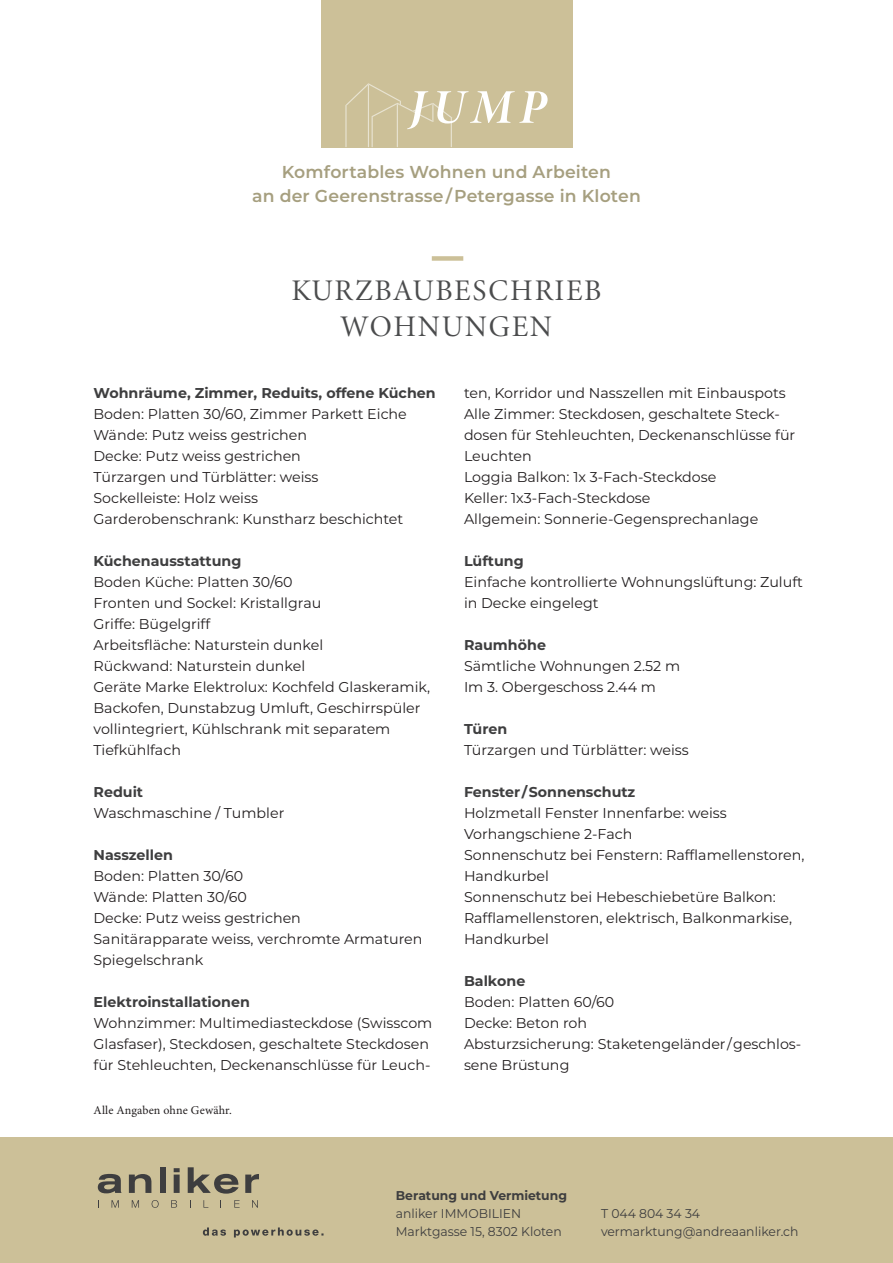
<style>
.page{position:relative;width:893px;height:1263px;background:#fff}
.page>*{position:absolute;margin:0;border:0;box-sizing:border-box;transform-origin:0 0}
.t1{font:30px/36px "Minion Variable Concept";letter-spacing:.055em;color:#4b4c4d;text-align:center}
.t2{font:600 17.25px/24px "Montserrat";letter-spacing:.01em;color:#a69f7f;text-align:center}
.t3{font:14.25px/21px "Montserrat";color:#231f20}
.t4{font:700 14.25px "Montserrat";color:#3e3e3f}
.t5{font:12.75px/18px "Montserrat";color:#3e3e3f}
.t6{font:700 12.75px "Montserrat";color:#3e3e3f}
.t7{font:12px "Minion Pro";letter-spacing:.01em;color:#231f20}
</style>
<div class="page">
<div style="left:0;top:1137px;width:893px;height:126px;background:#ccc098"></div>
<div style="left:321px;top:0;width:251px;height:147px;background:#ccc098"></div>
<svg style="left:345px;top:83px;width:203px;height:64px"></svg>
<div style="left:432px;top:256px;width:31px;height:5px;background:#ccc098"></div>
<svg style="left:98px;top:1174px;width:24px;height:19px"></svg>
<svg style="left:129px;top:1174px;width:22px;height:19px"></svg>
<div style="left:160px;top:1167px;width:6px;height:26px;background:#3e3e3f"></div>
<svg style="left:174px;top:1168px;width:6px;height:25px"></svg>
<svg style="left:188px;top:1167px;width:51px;height:26px"></svg>
<svg style="left:245px;top:1174px;width:14px;height:19px"></svg>
<svg style="left:112px;top:1200px;width:7px;height:8px"></svg>
<svg style="left:132px;top:1200px;width:7px;height:8px"></svg>
<svg style="left:152px;top:1200px;width:7px;height:8px"></svg>
<svg style="left:171px;top:1200px;width:6px;height:8px"></svg>
<svg style="left:203px;top:1200px;width:5px;height:8px"></svg>
<svg style="left:234px;top:1200px;width:6px;height:8px"></svg>
<svg style="left:252px;top:1200px;width:6px;height:8px"></svg>
<svg style="left:203px;top:1227px;width:121px;height:10px"></svg>
<p class="t2" style="left:252px;top:159px;width:390px">Komfortables Wohnen und Arbeiten<br>an der Geerenstrasse / Petergasse in Kloten</p>
<h1 class="t1" style="left:292px;top:272px;width:311px">KURZBAUBESCHRIEB<br>WOHNUNGEN</h1>
<p class="t4" style="left:94px;top:383px;width:344px">Wohnräume, Zimmer, Reduits, offene Küchen</p>
<p class="t3" style="left:94px;top:403px;width:315px">Boden: Platten 30/60, Zimmer Parkett Eiche Wände: Putz weiss gestrichen<br>Decke: Putz weiss gestrichen<br>Türzargen und Türblätter: weiss Sockelleiste: Holz weiss Garderobenschrank: Kunstharz beschichtet</p>
<p class="t4" style="left:94px;top:551px;width:149px">Küchenausstattung</p>
<p class="t3" style="left:94px;top:571px;width:338px">Boden Küche: Platten 30/60<br>Fronten und Sockel: Kristallgrau<br>Griffe: Bügelgriff<br>Arbeitsfläche: Naturstein dunkel<br>Rückwand: Naturstein dunkel<br>Geräte Marke Elektrolux: Kochfeld Glaskeramik, Backofen, Dunstabzug Umluft, Geschirrspüler vollintegriert, Kühlschrank mit separatem Tiefkühlfach</p>
<p class="t4" style="left:94px;top:782px;width:51px">Reduit</p>
<p class="t3" style="left:94px;top:802px;width:192px">Waschmaschine / Tumbler</p>
<p class="t4" style="left:94px;top:845px;width:81px">Nasszellen</p>
<p class="t3" style="left:94px;top:865px;width:330px">Boden: Platten 30/60<br>Wände: Platten 30/60<br>Decke: Putz weiss gestrichen<br>Sanitärapparate weiss, verchromte Armaturen<br>Spiegelschrank</p>
<p class="t4" style="left:94px;top:992px;width:158px">Elektroinstallationen</p>
<p class="t3" style="left:94px;top:1012px;width:340px">Wohnzimmer: Multimediasteckdose (Swisscom<br>Glasfaser), Steckdosen, geschaltete Steckdosen für Stehleuchten, Deckenanschlüsse für Leuch-</p>
<p class="t7" style="left:94px;top:1102px;width:140px">Alle Angaben ohne Gewähr.</p>
<p class="t3" style="left:464px;top:382px;width:333px">ten, Korridor und Nasszellen mit Einbauspots Alle Zimmer: Steckdosen, geschaltete Steck&shy;dosen für Stehleuchten, Deckenanschlüsse für Leuchten<br>Loggia Balkon: 1x 3-Fach-Steckdose<br>Keller: 1x3-Fach-Steckdose<br>Allgemein: Sonnerie-Gegensprechanlage</p>
<p class="t4" style="left:464px;top:551px;width:61px">Lüftung</p>
<p class="t3" style="left:464px;top:571px;width:340px">Einfache kontrollierte Wohnungslüftung: Zuluft in Decke eingelegt</p>
<p class="t4" style="left:464px;top:635px;width:84px">Raumhöhe</p>
<p class="t3" style="left:464px;top:655px;width:218px">Sämtliche Wohnungen 2.52 m<br>Im 3. Obergeschoss 2.44 m</p>
<p class="t4" style="left:464px;top:719px;width:45px">Türen</p>
<p class="t3" style="left:464px;top:739px;width:226px">Türzargen und Türblätter: weiss</p>
<p class="t4" style="left:464px;top:782px;width:173px">Fenster / Sonnenschutz</p>
<p class="t3" style="left:464px;top:802px;width:342px">Holzmetall Fenster Innenfarbe: weiss Vorhangschiene 2-Fach<br>Sonnenschutz bei Fenstern: Rafflamellenstoren, Handkurbel<br>Sonnenschutz bei Hebeschiebetüre Balkon:<br>Rafflamellenstoren, elektrisch, Balkonmarkise, Handkurbel</p>
<p class="t4" style="left:464px;top:971px;width:63px">Balkone</p>
<p class="t3" style="left:464px;top:991px;width:339px">Boden: Platten 60/60<br>Decke: Beton roh<br>Absturzsicherung: Staketengeländer/geschlos&shy;sene Brüstung</p>
<p class="t6" style="left:396px;top:1186px;width:173px">Beratung und Vermietung</p>
<p class="t5" style="left:396px;top:1203px;width:167px">anliker IMMOBILIEN<br>Marktgasse 15, 8302 Kloten</p>
<p class="t5" style="left:601px;top:1203px;width:199px">T 044 804 34 34 vermarktung@andreaanliker.ch</p>
</div>
